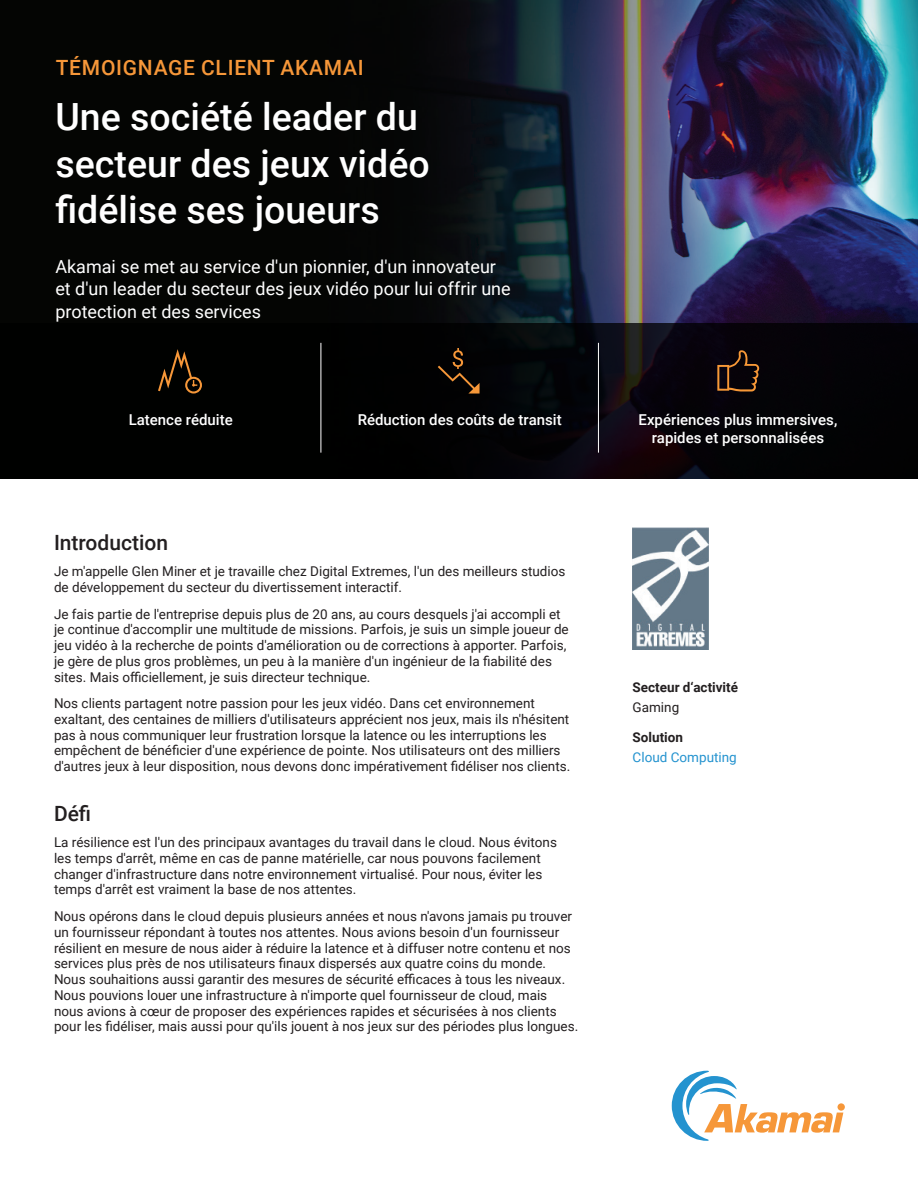
<style>
.page{position:relative;width:918px;height:1188px;background:#fff}
.page>*{position:absolute;margin:0;border:0;box-sizing:border-box;transform-origin:0 0}
.t1{font:500 37.5px/46.5px "Roboto";color:#fff}
.t2{font:500 21px "Roboto";letter-spacing:.035em;color:#f69739}
.t3{font:500 21px "Roboto";color:#231f20}
.t4{font:18px/22.5px "Roboto";color:#fff}
.t5{font:500 15px/18px "Roboto";color:#fff;text-align:center}
.t6{font:13.5px/15.8px "Roboto";color:#231f20}
.t7{font:700 13.5px "Roboto";color:#231f20}
.t8{font:13.5px "Roboto";color:#2493cf}
</style>
<div class="page">
<svg style="left:672px;top:1071px;width:171px;height:70px"></svg>
<img style="left:0;top:0;width:918px;height:323px">
<svg style="left:0;top:323px;width:918px;height:156px;background:#030304"></svg>
<hr style="left:321px;top:343px;width:1px;height:110px;background:#fff">
<hr style="left:598px;top:343px;width:1px;height:110px;background:#fff">
<svg style="left:717px;top:350px;width:42px;height:42px;background:#341f12"></svg>
<svg style="left:158px;top:349px;width:44px;height:45px;background:#2a1a09"></svg>
<svg style="left:438px;top:348px;width:42px;height:46px;background:#1f1309"></svg>
<img style="left:633px;top:528px;width:75px;height:122px">
<h2 class="t2" style="left:56px;top:53px;width:309px">TÉMOIGNAGE CLIENT AKAMAI</h2>
<h1 class="t1" style="left:55px;top:92px;width:376px">Une société leader du secteur des jeux vidéo fidélise ses joueurs</h1>
<h3 class="t4" style="left:55px;top:254px;width:457px">Akamai se met au service d'un pionnier, d'un innovateur et d'un leader du secteur des jeux vidéo pour lui offrir une protection et des services</h3>
<p class="t5" style="left:129px;top:410px;width:106px">Latence réduite</p>
<p class="t5" style="left:358px;top:410px;width:205px">Réduction des coûts de transit</p>
<p class="t5" style="left:639px;top:410px;width:200px">Expériences plus immersives, rapides et personnalisées</p>
<h2 class="t3" style="left:54px;top:528px;width:116px">Introduction</h2>
<p class="t6" style="left:54px;top:563px;width:513px">Je m'appelle Glen Miner et je travaille chez Digital Extremes, l'un des meilleurs studios de développement du secteur du divertissement interactif.</p>
<p class="t6" style="left:54px;top:605px;width:516px">Je fais partie de l'entreprise depuis plus de 20 ans, au cours desquels j'ai accompli et je continue d'accomplir une multitude de missions. Parfois, je suis un simple joueur de jeu vidéo à la recherche de points d'amélioration ou de corrections à apporter. Parfois, je gère de plus gros problèmes, un peu à la manière d'un ingénieur de la fiabilité des sites. Mais officiellement, je suis directeur technique.</p>
<p class="t6" style="left:54px;top:695px;width:518px">Nos clients partagent notre passion pour les jeux vidéo. Dans cet environnement exaltant, des centaines de milliers d'utilisateurs apprécient nos jeux, mais ils n'hésitent pas à nous communiquer leur frustration lorsque la latence ou les interruptions les empêchent de bénéficier d'une expérience de pointe. Nos utilisateurs ont des milliers d'autres jeux à leur disposition, nous devons donc impérativement fidéliser nos clients.</p>
<h2 class="t3" style="left:54px;top:798px;width:39px">Défi</h2>
<p class="t6" style="left:54px;top:834px;width:504px">La résilience est l'un des principaux avantages du travail dans le cloud. Nous évitons les temps d'arrêt, même en cas de panne matérielle, car nous pouvons facilement changer d'infrastructure dans notre environnement virtualisé. Pour nous, éviter les temps d'arrêt est vraiment la base de nos attentes.</p>
<p class="t6" style="left:54px;top:908px;width:526px">Nous opérons dans le cloud depuis plusieurs années et nous n'avons jamais pu trouver un fournisseur répondant à toutes nos attentes. Nous avions besoin d'un fournisseur résilient en mesure de nous aider à réduire la latence et à diffuser notre contenu et nos services plus près de nos utilisateurs finaux dispersés aux quatre coins du monde.<br>Nous souhaitions aussi garantir des mesures de sécurité efficaces à tous les niveaux.<br>Nous pouvions louer une infrastructure à n'importe quel fournisseur de cloud, mais nous avions à cœur de proposer des expériences rapides et sécurisées à nos clients pour les fidéliser, mais aussi pour qu'ils jouent à nos jeux sur des périodes plus longues.</p>
<p class="t7" style="left:633px;top:678px;width:107px">Secteur d‘activité</p>
<p class="t6" style="left:633px;top:699px;width:48px">Gaming</p>
<p class="t7" style="left:633px;top:728px;width:52px">Solution</p>
<p class="t8" style="left:633px;top:747px;width:106px">Cloud Computing</p>
</div>
